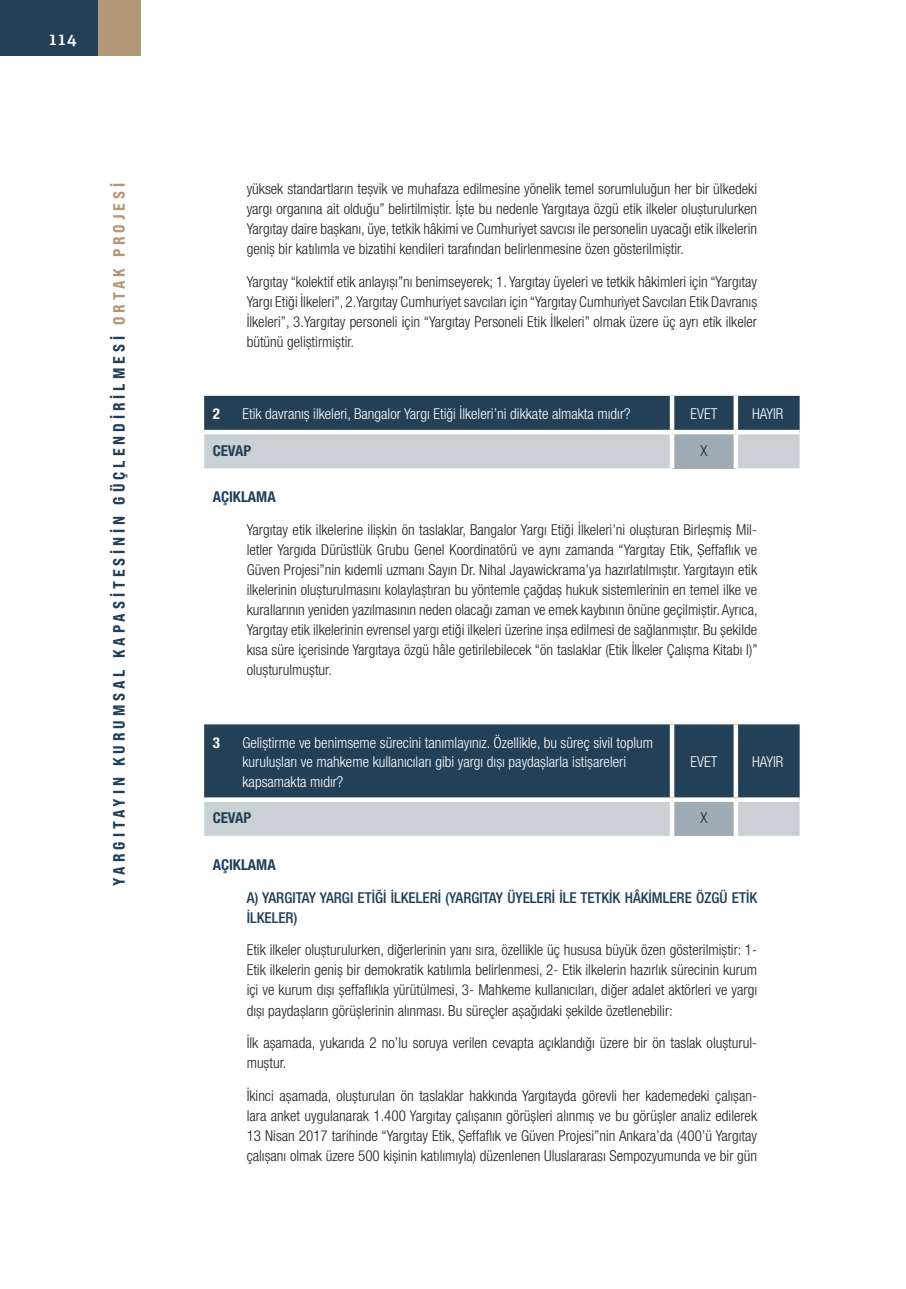
<style>
.page{position:relative;width:906px;height:1289px;background:#fff}
.page>*{position:absolute;margin:0;border:0;box-sizing:border-box;transform-origin:0 0}
.t1{font:600 18px "Adelle";color:#fff}
.t2{font:16.5px "Bebas Neue Pro Exp Eb";letter-spacing:.24em;color:#234057}
.t3{font:300 condensed 15px/20.1px "Helvetica Neue LT Pro";color:#231f20;text-align:justify}
.t4{font:300 condensed 15px/19.5px "Helvetica Neue LT Pro";color:#fff}
.t5{font:500 condensed 15px/20.1px "Helvetica Neue LT Pro";color:#234057}
.t6{font:700 condensed 15px "Helvetica Neue LT Pro";color:#234057}
.t7{font:700 condensed 15px "Helvetica Neue LT Pro";color:#fff}
.s1{color:#b29876}
</style>
<div class="page">
<div style="left:0;top:0;width:98px;height:55px;background:#234057"></div>
<div style="left:98px;top:0;width:42px;height:55px;background:#b29876"></div>
<svg style="left:204px;top:396px;width:595px;height:72px;background:#738593"></svg>
<div style="left:672px;top:432px;width:64px;height:36px;background:#9facb5"></div>
<hr style="left:670px;top:396px;width:4px;height:34px;background:#fff">
<div style="left:733px;top:396px;width:5px;height:34px;background:#fff"></div>
<hr style="left:204px;top:430px;width:468px;height:4px;background:#fff">
<hr style="left:672px;top:430px;width:64px;height:4px;background:#fff">
<hr style="left:670px;top:434px;width:4px;height:34px;background:#fff">
<hr style="left:736px;top:430px;width:63px;height:4px;background:#fff">
<div style="left:733px;top:434px;width:5px;height:34px;background:#fff"></div>
<svg style="left:204px;top:724px;width:595px;height:111px;background:#546a7c"></svg>
<div style="left:672px;top:799px;width:64px;height:36px;background:#9facb5"></div>
<hr style="left:670px;top:724px;width:4px;height:73px;background:#fff">
<div style="left:733px;top:724px;width:5px;height:73px;background:#fff"></div>
<div style="left:204px;top:797px;width:468px;height:5px;background:#fff"></div>
<div style="left:672px;top:797px;width:64px;height:5px;background:#fff"></div>
<hr style="left:670px;top:802px;width:4px;height:33px;background:#fff">
<div style="left:736px;top:797px;width:63px;height:5px;background:#fff"></div>
<div style="left:733px;top:802px;width:5px;height:33px;background:#fff"></div>
<p class="t1" style="left:50px;top:27px;width:28px">114</p>
<p class="t2" style="left:109px;top:886px;width:704px;rotate:-90deg">YARGITAYIN KURUMSAL KAPASİTESİNİN GÜÇLENDİRİLMESİ <span class="s1">ORTAK PROJESİ</span></p>
<p class="t3" style="left:247px;top:178px;width:512px">yüksek standartların teşvik ve muhafaza edilmesine yönelik temel sorumluluğun her bir ülkedeki yargı organına ait olduğu” belirtilmiştir. İşte bu nedenle Yargıtaya özgü etik ilkeler oluşturulurken Yargıtay daire başkanı, üye, tetkik hâkimi ve Cumhuriyet savcısı ile personelin uyacağı etik ilkelerin geniş bir katılımla ve bizatihi kendileri tarafından belirlenmesine özen gösterilmiştir.</p>
<p class="t3" style="left:247px;top:271px;width:512px">Yargıtay “kolektif etik anlayışı”nı benimseyerek; 1. Yargıtay üyeleri ve tetkik hâkimleri için “Yargıtay Yargı Etiği İlkeleri”, 2.Yargıtay Cumhuriyet savcıları için “Yargıtay Cumhuriyet Savcıları Etik Davranış İlkeleri”, 3.Yargıtay personeli için “Yargıtay Personeli Etik İlkeleri” olmak üzere üç ayrı etik ilkeler bütünü geliştirmiştir.</p>
<p class="t7" style="left:213px;top:405px;width:9px">2</p>
<p class="t4" style="left:242px;top:404px;width:390px">Etik davranış ilkeleri, Bangalor Yargı Etiği İlkeleri’ni dikkate almakta mıdır?</p>
<p class="t4" style="left:690px;top:404px;width:28px">EVET</p>
<p class="t4" style="left:752px;top:404px;width:33px">HAYIR</p>
<p class="t6" style="left:213px;top:441px;width:40px">CEVAP</p>
<p class="t3" style="left:700px;top:440px;width:8px">X</p>
<p class="t6" style="left:213px;top:487px;width:65px">AÇIKLAMA</p>
<p class="t3" style="left:247px;top:519px;width:512px">Yargıtay etik ilkelerine ilişkin ön taslaklar, Bangalor Yargı Etiği İlkeleri’ni oluşturan Birleşmiş Mil&shy;letler Yargıda Dürüstlük Grubu Genel Koordinatörü ve aynı zamanda “Yargıtay Etik, Şeffaflık ve Güven Projesi”nin kıdemli uzmanı Sayın Dr. Nihal Jayawickrama’ya hazırlatılmıştır. Yargıtayın etik ilkelerinin oluşturulmasını kolaylaştıran bu yöntemle çağdaş hukuk sistemlerinin en temel ilke ve kurallarının yeniden yazılmasının neden olacağı zaman ve emek kaybının önüne geçilmiştir. Ayrıca, Yargıtay etik ilkelerinin evrensel yargı etiği ilkeleri üzerine inşa edilmesi de sağlanmıştır. Bu şekilde kısa süre içerisinde Yargıtaya özgü hâle getirilebilecek “ön taslaklar (Etik İlkeler Çalışma Kitabı I)” oluşturulmuştur.</p>
<p class="t7" style="left:213px;top:733px;width:9px">3</p>
<p class="t4" style="left:242px;top:732px;width:412px">Geliştirme ve benimseme sürecini tanımlayınız. Özellikle, bu süreç sivil toplum kuruluşları ve mahkeme kullanıcıları gibi yargı dışı paydaşlarla istişareleri kapsamakta mıdır?</p>
<p class="t4" style="left:690px;top:752px;width:28px">EVET</p>
<p class="t4" style="left:752px;top:752px;width:33px">HAYIR</p>
<p class="t6" style="left:213px;top:808px;width:40px">CEVAP</p>
<p class="t3" style="left:700px;top:807px;width:8px">X</p>
<p class="t6" style="left:213px;top:855px;width:65px">AÇIKLAMA</p>
<p class="t5" style="left:247px;top:887px;width:512px">A) YARGITAY YARGI ETİĞİ İLKELERİ (YARGITAY ÜYELERİ İLE TETKİK HÂKİMLERE ÖZGÜ ETİK<br>İLKELER)</p>
<p class="t3" style="left:247px;top:939px;width:512px">Etik ilkeler oluşturulurken, diğerlerinin yanı sıra, özellikle üç hususa büyük özen gösterilmiştir: 1- Etik ilkelerin geniş bir demokratik katılımla belirlenmesi, 2- Etik ilkelerin hazırlık sürecinin kurum içi ve kurum dışı şeffaflıkla yürütülmesi, 3- Mahkeme kullanıcıları, diğer adalet aktörleri ve yargı dışı paydaşların görüşlerinin alınması. Bu süreçler aşağıdaki şekilde özetlenebilir:</p>
<p class="t3" style="left:247px;top:1032px;width:512px">İlk aşamada, yukarıda 2 no’lu soruya verilen cevapta açıklandığı üzere bir ön taslak oluşturul&shy;muştur.</p>
<p class="t3" style="left:247px;top:1085px;width:512px">İkinci aşamada, oluşturulan ön taslaklar hakkında Yargıtayda görevli her kademedeki çalışan&shy;lara anket uygulanarak 1.400 Yargıtay çalışanın görüşleri alınmış ve bu görüşler analiz edilerek 13 Nisan 2017 tarihinde “Yargıtay Etik, Şeffaflık ve Güven Projesi”nin Ankara’da (400’ü Yargıtay çalışanı olmak üzere 500 kişinin katılımıyla) düzenlenen Uluslararası Sempozyumunda ve bir gün</p>
</div>
